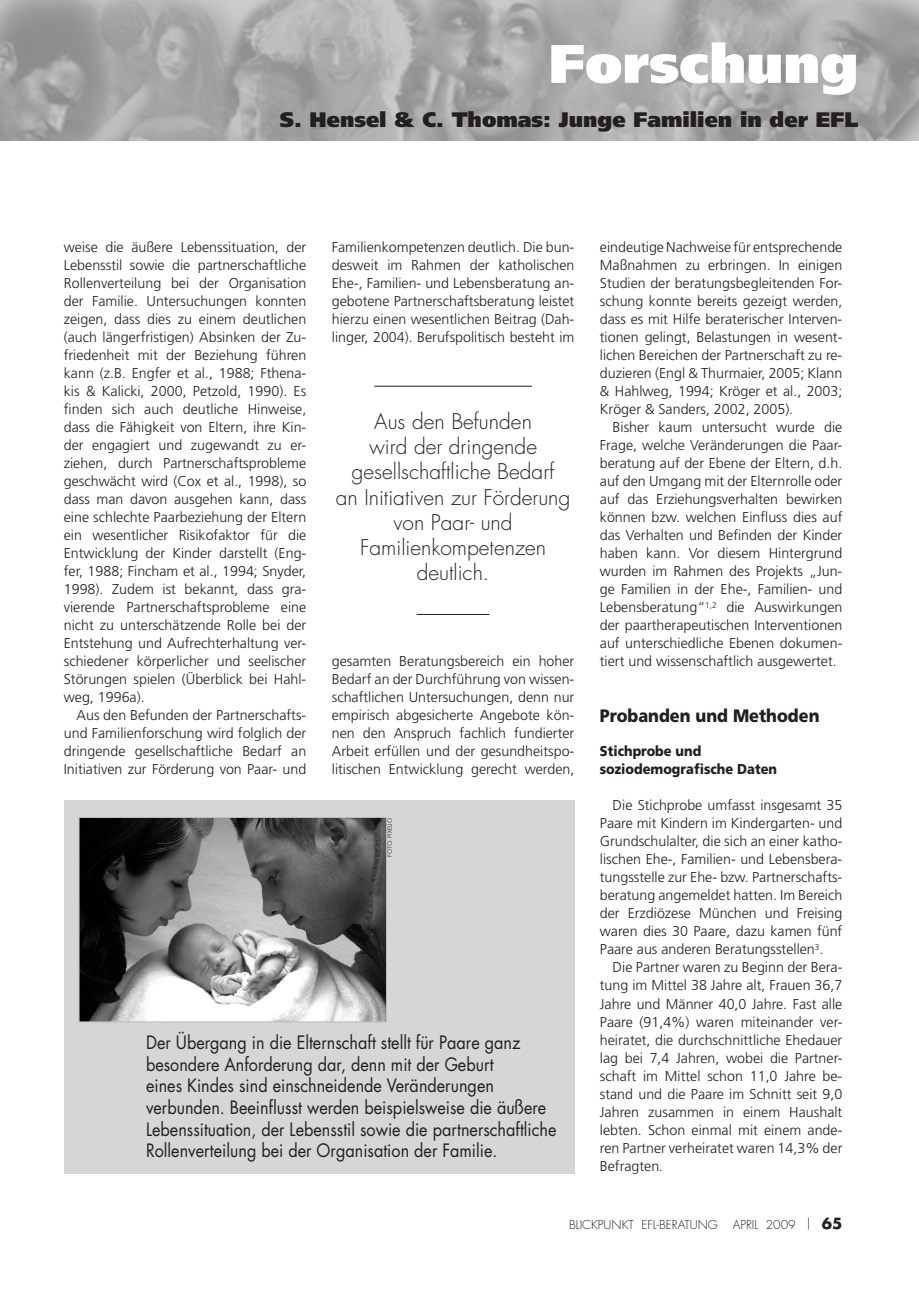
<style>
.page{position:relative;width:919px;height:1289px;background:#fff}
.page>*{position:absolute;margin:0;border:0;box-sizing:border-box;transform-origin:0 0}
.t1{font:900 54px "Frutiger";color:#fff}
.t2{font:300 21px/25.2px "Futura";color:#231f20;text-align:center}
.t3{font:900 21px "Frutiger";color:#231f20}
.t4{font:18px/21.6px "Futura";color:#231f20;scale:.9 1}
.t5{font:900 18px "Frutiger";color:#231f20;scale:.9 1}
.t6{font:300 14.25px/18px "Frutiger";color:#231f20;text-align:justify}
.t7{font:900 14.25px/18px "Frutiger";color:#231f20;scale:.9 1}
.t8{font:300 12px "Futura";color:#231f20}
.t9{font:300 6px "Futura BT";color:#231f20}
.s1{font-weight:700;font-size:15px}
</style>
<div class="page">
<img style="left:0;top:0;width:918px;height:140px">
<hr style="left:374px;top:386px;width:158px;height:1px;background:#231f20">
<hr style="left:416px;top:614px;width:73px;height:1px;background:#231f20">
<div style="left:64px;top:800px;width:510px;height:374px;background:#d5d6d8"></div>
<img style="left:81px;top:819px;width:303px;height:201px">
<div style="left:79px;top:817px;width:307px;height:205px;border:1px solid #babbbe"></div>
<h1 class="t1" style="left:549px;top:31px;width:311px">Forschung</h1>
<h2 class="t3" style="left:280px;top:106px;width:580px">S. Hensel &amp; C. Thomas: Junge Familien in der EFL</h2>
<p class="t6" style="left:64px;top:238px;width:244px">weise die äußere Lebenssituation, der Lebensstil sowie die partnerschaftliche Rollenverteilung bei der Organisation der Familie. Untersuchungen konnten zeigen, dass dies zu einem deutlichen (auch längerfristigen) Absinken der Zu&shy;friedenheit mit der Beziehung führen kann (z.B. Engfer et al., 1988; Fthena&shy;kis &amp; Kalicki, 2000, Petzold, 1990). Es finden sich auch deutliche Hinweise, dass die Fähigkeit von Eltern, ihre Kin&shy;der engagiert und zugewandt zu er&shy;ziehen, durch Partnerschaftsprobleme geschwächt wird (Cox et al., 1998), so dass man davon ausgehen kann, dass eine schlechte Paarbeziehung der Eltern ein wesentlicher Risikofaktor für die Entwicklung der Kinder darstellt (Eng&shy;fer, 1988; Fincham et al., 1994; Snyder, 1998). Zudem ist bekannt, dass gra&shy;vierende Partnerschaftsprobleme eine nicht zu unterschätzende Rolle bei der Entstehung und Aufrechterhaltung ver&shy;schiedener körperlicher und seelischer Störungen spielen (Überblick bei Hahl&shy;weg, 1996a).</p>
<p class="t6" style="left:64px;top:706px;width:244px;text-indent:13px">Aus den Befunden der Partnerschafts&shy;und Familienforschung wird folglich der dringende gesellschaftliche Bedarf an Initiativen zur Förderung von Paar- und</p>
<p class="t6" style="left:332px;top:238px;width:244px">Familienkompetenzen deutlich. Die bun&shy;desweit im Rahmen der katholischen Ehe-, Familien- und Lebensberatung an&shy;gebotene Partnerschaftsberatung leistet hierzu einen wesentlichen Beitrag (Dah&shy;linger, 2004). Berufspolitisch besteht im</p>
<h2 class="t2" style="left:336px;top:409px;width:236px">Aus den Befunden<br>wird der dringende gesellschaftliche Bedarf<br>an I nitiativen zur Förderung von Paar- und<br>Familienkompetenzen deutlich.</h2>
<p class="t6" style="left:332px;top:652px;width:244px">gesamten Beratungsbereich ein hoher Bedarf an der Durchführung von wissen&shy;schaftlichen Untersuchungen, denn nur empirisch abgesicherte Angebote kön&shy;nen den Anspruch fachlich fundierter Arbeit erfüllen und der gesundheitspo&shy;litischen Entwicklung gerecht werden,</p>
<p class="t9" style="left:386px;top:857px;width:41px;rotate:-90deg">FOTO: PIXELIO</p>
<p class="t4" style="left:146px;top:1031px;width:457px">Der Übergang in die Elternschaft stellt für Paare ganz besondere Anforderung dar, denn mit der Geburt<br>eines Kindes sind einschneidende Veränderungen verbunden. Beeinflusst werden beispielsweise die äußere Lebenssituation, der Lebensstil sowie die partnerschaftliche Rollenverteilung bei der Organisation der Familie.</p>
<p class="t6" style="left:600px;top:238px;width:244px">eindeutige Nachweise für entsprechende Maßnahmen zu erbringen. In einigen Studien der beratungsbegleitenden For&shy;schung konnte bereits gezeigt werden, dass es mit Hilfe beraterischer Interven&shy;tionen gelingt, Belastungen in wesent&shy;lichen Bereichen der Partnerschaft zu re&shy;duzieren (Engl &amp; Thurmaier, 2005; Klann &amp; Hahlweg, 1994; Kröger et al., 2003; Kröger &amp; Sanders, 2002, 2005).</p>
<p class="t6" style="left:600px;top:418px;width:244px;text-indent:13px">Bisher kaum untersucht wurde die Frage, welche Veränderungen die Paar&shy;beratung auf der Ebene der Eltern, d.h. auf den Umgang mit der Elternrolle oder auf das Erziehungsverhalten bewirken können bzw. welchen Einfluss dies auf das Verhalten und Befinden der Kinder haben kann. Vor diesem Hintergrund wurden im Rahmen des Projekts „Jun&shy;ge Familien in der Ehe-, Familien- und Lebensberatung“<sup>1,2</sup> die Auswirkungen der paartherapeutischen Interventionen auf unterschiedliche Ebenen dokumen&shy;tiert und wissenschaftlich ausgewertet.</p>
<p class="t5" style="left:600px;top:705px;width:245px">Probanden und Methoden</p>
<p class="t7" style="left:600px;top:742px;width:198px">Stichprobe und soziodemografische Daten</p>
<p class="t6" style="left:600px;top:796px;width:244px;text-indent:13px">Die Stichprobe umfasst insgesamt 35<br>Paare mit Kindern im Kindergarten- und Grundschulalter, die sich an einer katho&shy;lischen Ehe-, Familien- und Lebensbera&shy;tungsstelle zur Ehe- bzw. Partnerschafts&shy;beratung angemeldet hatten. Im Bereich der Erzdiözese München und Freising waren dies 30 Paare, dazu kamen fünf Paare aus anderen Beratungsstellen<sup>3</sup>.</p>
<p class="t6" style="left:600px;top:958px;width:244px;text-indent:13px">Die Partner waren zu Beginn der Bera&shy;tung im Mittel 38 Jahre alt, Frauen 36,7<br>Jahre und Männer 40,0 Jahre. Fast alle Paare (91,4%) waren miteinander ver&shy;heiratet, die durchschnittliche Ehedauer lag bei 7,4 Jahren, wobei die Partner&shy;schaft im Mittel schon 11,0 Jahre be&shy;stand und die Paare im Schnitt seit 9,0<br>Jahren zusammen in einem Haushalt lebten. Schon einmal mit einem ande&shy;ren Partner verheiratet waren 14,3% der Befragten.</p>
<p class="t8" style="left:569px;top:1216px;width:275px">Blickpunkt EFL-Beratung april 2009 | <span class="s1">65</span></p>
</div>
